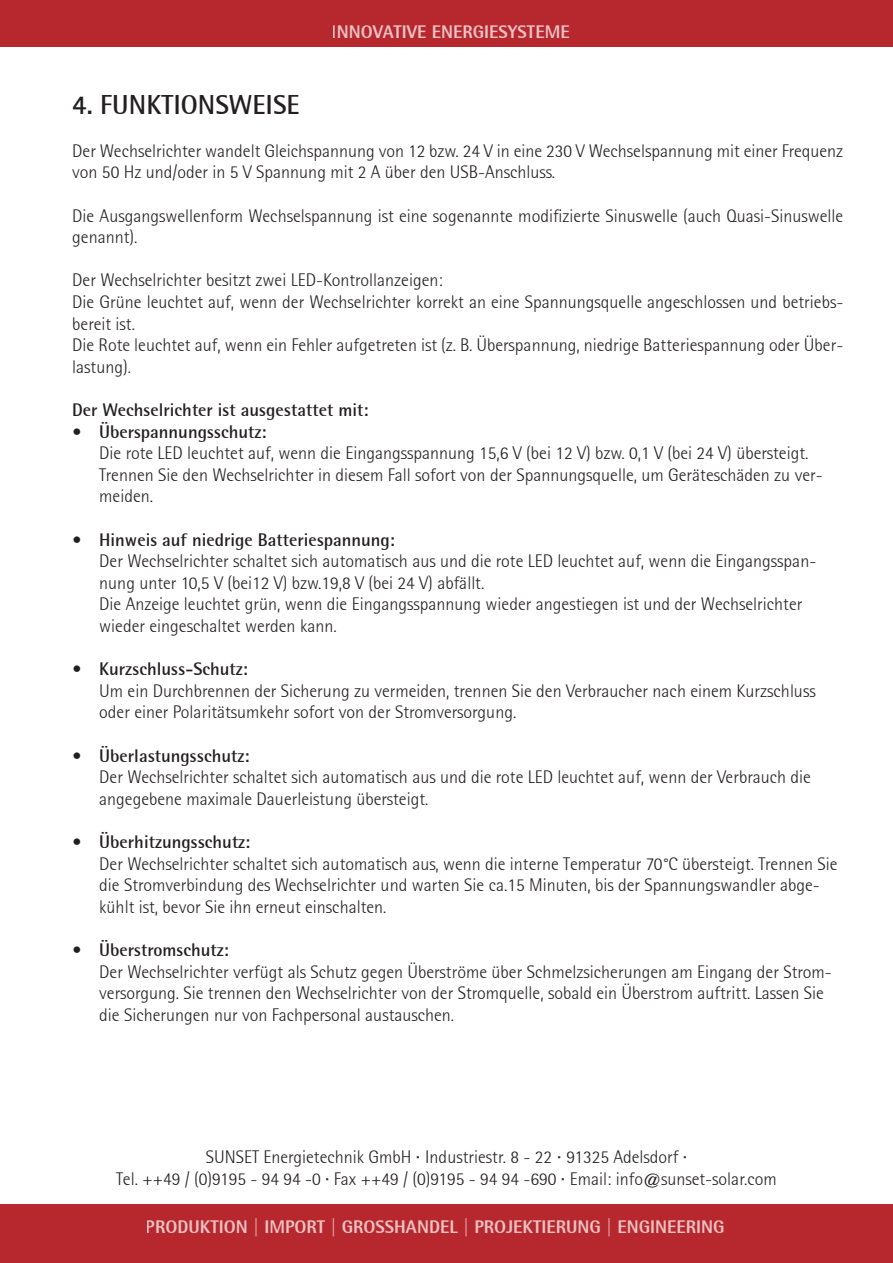
<style>
.page{position:relative;width:893px;height:1263px;background:#fff}
.page>*{position:absolute;margin:0;border:0;box-sizing:border-box;transform-origin:0 0}
.t1{font:700 27px "Rotis Semi Sans";color:#231f20}
.t2{font:300 18px/21.6px "Rotis Semisans";color:#231f20}
.t3{font:800 18px "Rotis Semi Sans";color:#fff}
.t4{font:700 18px "Rotis Semi Sans";color:#231f20}
.s1{font-family:"Rotis Semi Sans";font-weight:700}
</style>
<div class="page">
<div style="left:0;top:0;width:893px;height:47px;background:#b7282e"></div>
<div style="left:0;top:1205px;width:893px;height:58px;background:#b7282e"></div>
<p class="t3" style="left:332px;top:21px;width:239px">INNOVATIVE ENERGIESYSTEME</p>
<p class="t1" style="left:72px;top:88px;width:229px">4. FUNKTIONSWEISE</p>
<p class="t2" style="left:72px;top:140px;width:772px">Der Wechselrichter wandelt Gleichspannung von 12 bzw. 24 V in eine 230 V Wechselspannung mit einer Frequenz von 50 Hz und/oder in 5 V Spannung mit 2 A über den USB-Anschluss.</p>
<p class="t2" style="left:72px;top:205px;width:773px">Die Ausgangswellenform Wechselspannung ist eine sogenannte modifizierte Sinuswelle (auch Quasi-Sinuswelle genannt).</p>
<p class="t2" style="left:72px;top:269px;width:372px">Der Wechselrichter besitzt zwei LED-Kontrollanzeigen:</p>
<p class="t2" style="left:72px;top:291px;width:773px">Die Grüne leuchtet auf, wenn der Wechselrichter korrekt an eine Spannungsquelle angeschlossen und betriebs&shy;bereit ist.</p>
<p class="t2" style="left:72px;top:334px;width:773px">Die Rote leuchtet auf, wenn ein Fehler aufgetreten ist (z. B. Überspannung, niedrige Batteriespannung oder Über&shy;lastung).</p>
<p class="t4" style="left:72px;top:399px;width:298px">Der Wechselrichter ist ausgestattet mit:</p>
<p class="t2" style="left:99px;top:421px;width:725px;text-indent:-27px"><span class="s1">• Überspannungsschutz:<br></span>Die rote LED leuchtet auf, wenn die Eingangsspannung 15,6 V (bei 12 V) bzw. 0,1 V (bei 24 V) übersteigt.<br>Trennen Sie den Wechselrichter in diesem Fall sofort von der Spannungsquelle, um Geräteschäden zu ver&shy;meiden.</p>
<p class="t2" style="left:99px;top:529px;width:719px;text-indent:-27px"><span class="s1">• Hinweis auf niedrige Batteriespannung:<br></span>Der Wechselrichter schaltet sich automatisch aus und die rote LED leuchtet auf, wenn die Eingangsspan&shy;nung unter 10,5 V (bei12 V) bzw.19,8 V (bei 24 V) abfällt.<br>Die Anzeige leuchtet grün, wenn die Eingangsspannung wieder angestiegen ist und der Wechselrichter wieder eingeschaltet werden kann.</p>
<p class="t2" style="left:99px;top:658px;width:718px;text-indent:-27px"><span class="s1">• Kurzschluss-Schutz:<br></span>Um ein Durchbrennen der Sicherung zu vermeiden, trennen Sie den Verbraucher nach einem Kurzschluss oder einer Polaritätsumkehr sofort von der Stromversorgung.</p>
<p class="t2" style="left:99px;top:745px;width:713px;text-indent:-27px"><span class="s1">• Überlastungsschutz:<br></span>Der Wechselrichter schaltet sich automatisch aus und die rote LED leuchtet auf, wenn der Verbrauch die angegebene maximale Dauerleistung übersteigt.</p>
<p class="t2" style="left:99px;top:831px;width:740px;text-indent:-27px"><span class="s1">• Überhitzungsschutz:<br></span>Der Wechselrichter schaltet sich automatisch aus, wenn die interne Temperatur 70°C übersteigt. Trennen Sie die Stromverbindung des Wechselrichter und warten Sie ca.15 Minuten, bis der Spannungswandler abge&shy;kühlt ist, bevor Sie ihn erneut einschalten.</p>
<p class="t2" style="left:99px;top:939px;width:734px;text-indent:-27px"><span class="s1">• Überstromschutz:<br></span>Der Wechselrichter verfügt als Schutz gegen Überströme über Schmelzsicherungen am Eingang der Strom&shy;versorgung. Sie trennen den Wechselrichter von der Stromquelle, sobald ein Überstrom auftritt. Lassen Sie die Sicherungen nur von Fachpersonal austauschen.</p>
<p class="t2" style="left:116px;top:1146px;width:662px;text-align:center">SUNSET Energietechnik GmbH <span class="s1">·</span> Industriestr. 8 - 22 <span class="s1">·</span> 91325 Adelsdorf <span class="s1">·<br></span>Tel. ++49 / (0)9195 - 94 94 -0 <span class="s1">·</span> Fax ++49 / (0)9195 - 94 94 -690 <span class="s1">·</span> Email: info@sunset-solar.com</p>
<p class="t3" style="left:146px;top:1215px;width:580px">PRODUKTION | IMPORT | GROSSHANDEL | PROJEKTIERUNG | ENGINEERING</p>
</div>
